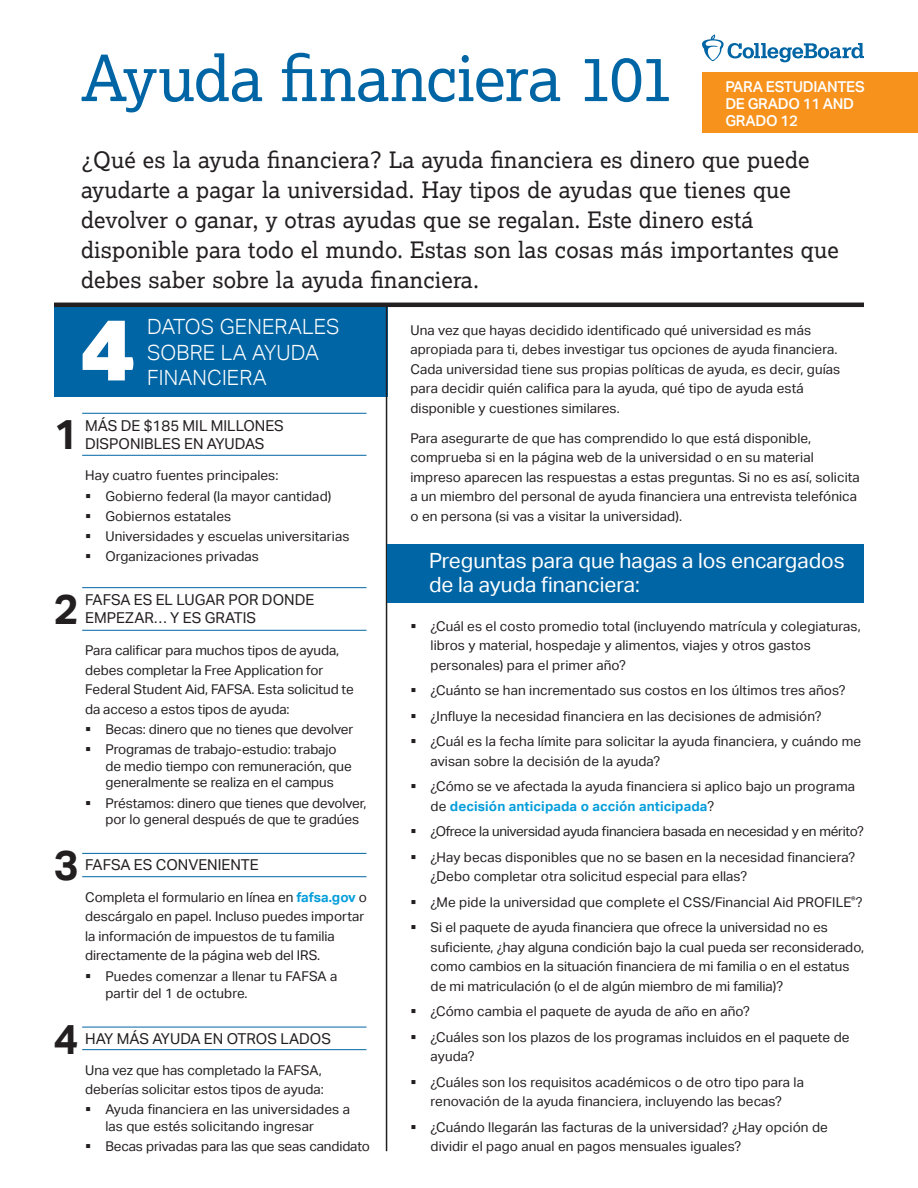
<style>
.page{position:relative;width:918px;height:1188px;background:#fff}
.page>*{position:absolute;margin:0;border:0;box-sizing:border-box;transform-origin:0 0}
.t1{font:900 88.5px "Lexia";color:#fff}
.t2{font:63px "Lexia";letter-spacing:-.015em;color:#0065a4}
.t3{font:700 42px "Aktiv Grotesk";color:#231f20}
.t4{font:22.5px/30px "Lexia";letter-spacing:.01em;color:#231f20}
.t5{font:21px/24px "Aktiv Grotesk";color:#fff}
.t6{font:300 21px/25.5px "Aktiv Grotesk";letter-spacing:.005em;color:#fff}
.t7{font:15px/18px "Aktiv Grotesk";color:#231f20}
.t8{font:500 15px/17.2px "Aktiv Grotesk";letter-spacing:-.02em;color:#fff}
.t9{font:13.5px/19.5px "Aktiv Grotesk";letter-spacing:.005em;color:#231f20}
.t10{font:13.5px "Aktiv Grotesk";letter-spacing:-.02em;color:#231f20}
.s1{font-weight:700;color:#069edb}
</style>
<div class="page">
<div style="left:54px;top:307px;width:333px;height:90px;background:#0065a4"></div>
<hr style="left:54px;top:303px;width:810px;height:4px;background:#231f20">
<hr style="left:386px;top:305px;width:1px;height:846px;background:#231f20">
<hr style="left:82px;top:413px;width:284px;height:1px;background:#0065a4">
<hr style="left:82px;top:455px;width:284px;height:1px;background:#0065a4">
<hr style="left:82px;top:587px;width:284px;height:1px;background:#0065a4">
<hr style="left:82px;top:630px;width:284px;height:1px;background:#0065a4">
<hr style="left:82px;top:853px;width:284px;height:1px;background:#0065a4">
<hr style="left:82px;top:876px;width:284px;height:1px;background:#0065a4">
<hr style="left:82px;top:1027px;width:284px;height:1px;background:#0065a4">
<hr style="left:82px;top:1049px;width:284px;height:1px;background:#0065a4">
<svg style="left:702px;top:35px;width:162px;height:27px"></svg>
<div style="left:702px;top:72px;width:216px;height:61px;background:#f7931d"></div>
<div style="left:387px;top:544px;width:477px;height:59px;background:#0065a4"></div>
<h1 class="t2" style="left:81px;top:39px;width:595px">Ayuda financiera 101</h1>
<p class="t8" style="left:725px;top:78px;width:141px">PARA ESTUDIANTES<br>DE GRADO 11 AND<br>GRADO 12</p>
<p class="t4" style="left:81px;top:144px;width:759px">¿Qué es la ayuda financiera? La ayuda financiera es dinero que puede ayudarte a pagar la universidad. Hay tipos de ayudas que tienes que devolver o ganar, y otras ayudas que se regalan. Este dinero está disponible para todo el mundo. Estas son las cosas más importantes que debes saber sobre la ayuda financiera.</p>
<h2 class="t6" style="left:147px;top:314px;width:194px">DATOS GENERALES<br>SOBRE LA AYUDA</h2>
<h2 class="t1" style="left:81px;top:289px;width:55px">4</h2>
<p class="t9" style="left:410px;top:320px;width:431px">Una vez que hayas decidido identificado qué universidad es más apropiada para ti, debes investigar tus opciones de ayuda financiera.<br>Cada universidad tiene sus propias políticas de ayuda, es decir, guías para decidir quién califica para la ayuda, qué tipo de ayuda está disponible y cuestiones similares.</p>
<p class="t9" style="left:410px;top:428px;width:451px">Para asegurarte de que has comprendido lo que está disponible, comprueba si en la página web de la universidad o en su material impreso aparecen las respuestas a estas preguntas. Si no es así, solicita a un miembro del personal de ayuda financiera una entrevista telefónica o en persona (si vas a visitar la universidad).</p>
<h2 class="t5" style="left:429px;top:549px;width:417px">Preguntas para que hagas a los encargados de la ayuda financiera:</h2>
<p class="t9" style="left:431px;top:616px;width:432px">¿Cuál es el costo promedio total (incluyendo matrícula y colegiaturas, libros y material, hospedaje y alimentos, viajes y otros gastos personales) para el primer año?</p>
<p class="t9" style="left:431px;top:681px;width:416px">¿Cuánto se han incrementado sus costos en los últimos tres años?</p>
<p class="t9" style="left:431px;top:706px;width:392px">¿Influye la necesidad financiera en las decisiones de admisión?</p>
<p class="t9" style="left:431px;top:732px;width:432px">¿Cuál es la fecha límite para solicitar la ayuda financiera, y cuándo me avisan sobre la decisión de la ayuda?</p>
<p class="t9" style="left:431px;top:777px;width:426px">¿Cómo se ve afectada la ayuda financiera si aplico bajo un programa de <span class="s1">decisión anticipada o acción anticipada</span>?</p>
<p class="t10" style="left:431px;top:824px;width:435px">¿Ofrece la universidad ayuda financiera basada en necesidad y en mérito?</p>
<p class="t9" style="left:431px;top:847px;width:426px">¿Hay becas disponibles que no se basen en la necesidad financiera? ¿Debo completar otra solicitud especial para ellas?</p>
<p class="t9" style="left:431px;top:892px;width:433px">¿Me pide la universidad que complete el CSS/Financial Aid PROFILE<sup>®</sup>?</p>
<p class="t9" style="left:431px;top:918px;width:435px">Si el paquete de ayuda financiera que ofrece la universidad no es suficiente, ¿hay alguna condición bajo la cual pueda ser reconsiderado, como cambios en la situación financiera de mi familia o en el estatus de mi matriculación (o el de algún miembro de mi familia)?</p>
<p class="t9" style="left:431px;top:1002px;width:321px">¿Cómo cambia el paquete de ayuda de año en año?</p>
<p class="t9" style="left:431px;top:1027px;width:420px">¿Cuáles son los plazos de los programas incluidos en el paquete de ayuda?</p>
<p class="t9" style="left:431px;top:1072px;width:375px">¿Cuáles son los requisitos académicos o de otro tipo para la renovación de la ayuda financiera, incluyendo las becas?</p>
<p class="t9" style="left:431px;top:1117px;width:399px">¿Cuándo llegarán las facturas de la universidad? ¿Hay opción de dividir el pago anual en pagos mensuales iguales?</p>
<h2 class="t6" style="left:147px;top:365px;width:121px">FINANCIERA</h2>
<p class="t3" style="left:54px;top:410px;width:26px">1</p>
<p class="t7" style="left:85px;top:417px;width:200px">MÁS DE $185 MIL MILLONES<br>DISPONIBLES EN AYUDAS</p>
<p class="t9" style="left:85px;top:466px;width:195px">Hay cuatro fuentes principales:</p>
<p class="t9" style="left:105px;top:486px;width:227px">Gobierno federal (la mayor cantidad)</p>
<p class="t9" style="left:105px;top:506px;width:127px">Gobiernos estatales</p>
<p class="t9" style="left:105px;top:527px;width:246px">Universidades y escuelas universitarias</p>
<p class="t9" style="left:105px;top:547px;width:155px">Organizaciones privadas</p>
<p class="t3" style="left:54px;top:585px;width:26px">2</p>
<p class="t7" style="left:85px;top:591px;width:231px">FAFSA ES EL LUGAR POR DONDE<br>EMPEZAR… Y ES GRATIS</p>
<p class="t9" style="left:85px;top:641px;width:270px">Para calificar para muchos tipos de ayuda, debes completar la Free Application for Federal Student Aid, FAFSA. Esta solicitud te da acceso a estos tipos de ayuda:</p>
<p class="t9" style="left:105px;top:720px;width:249px">Becas: dinero que no tienes que devolver</p>
<p class="t9" style="left:105px;top:741px;width:248px;line-height:16.5px">Programas de trabajo-estudio: trabajo de medio tiempo con remuneración, que generalmente se realiza en el campus</p>
<p class="t9" style="left:105px;top:795px;width:263px;line-height:16.5px">Préstamos: dinero que tienes que devolver, por lo general después de que te gradúes</p>
<p class="t3" style="left:54px;top:841px;width:26px">3</p>
<p class="t7" style="left:85px;top:856px;width:175px">FAFSA ES CONVENIENTE</p>
<p class="t9" style="left:85px;top:887px;width:283px">Completa el formulario en línea en <span class="s1">fafsa.gov</span> o descárgalo en papel. Incluso puedes importar la información de impuestos de tu familia directamente de la página web del IRS.</p>
<p class="t9" style="left:105px;top:968px;width:233px;line-height:16.5px">Puedes comenzar a llenar tu FAFSA a partir del 1 de octubre.</p>
<p class="t3" style="left:54px;top:1015px;width:26px">4</p>
<p class="t7" style="left:85px;top:1030px;width:247px">HAY MÁS AYUDA EN OTROS LADOS</p>
<p class="t9" style="left:85px;top:1060px;width:240px">Una vez que has completado la FAFSA, deberías solicitar estos tipos de ayuda:</p>
<p class="t9" style="left:105px;top:1102px;width:246px;line-height:16.5px">Ayuda financiera en las universidades a las que estés solicitando ingresar</p>
<p class="t9" style="left:105px;top:1137px;width:266px">Becas privadas para las que seas candidato</p>
</div>
